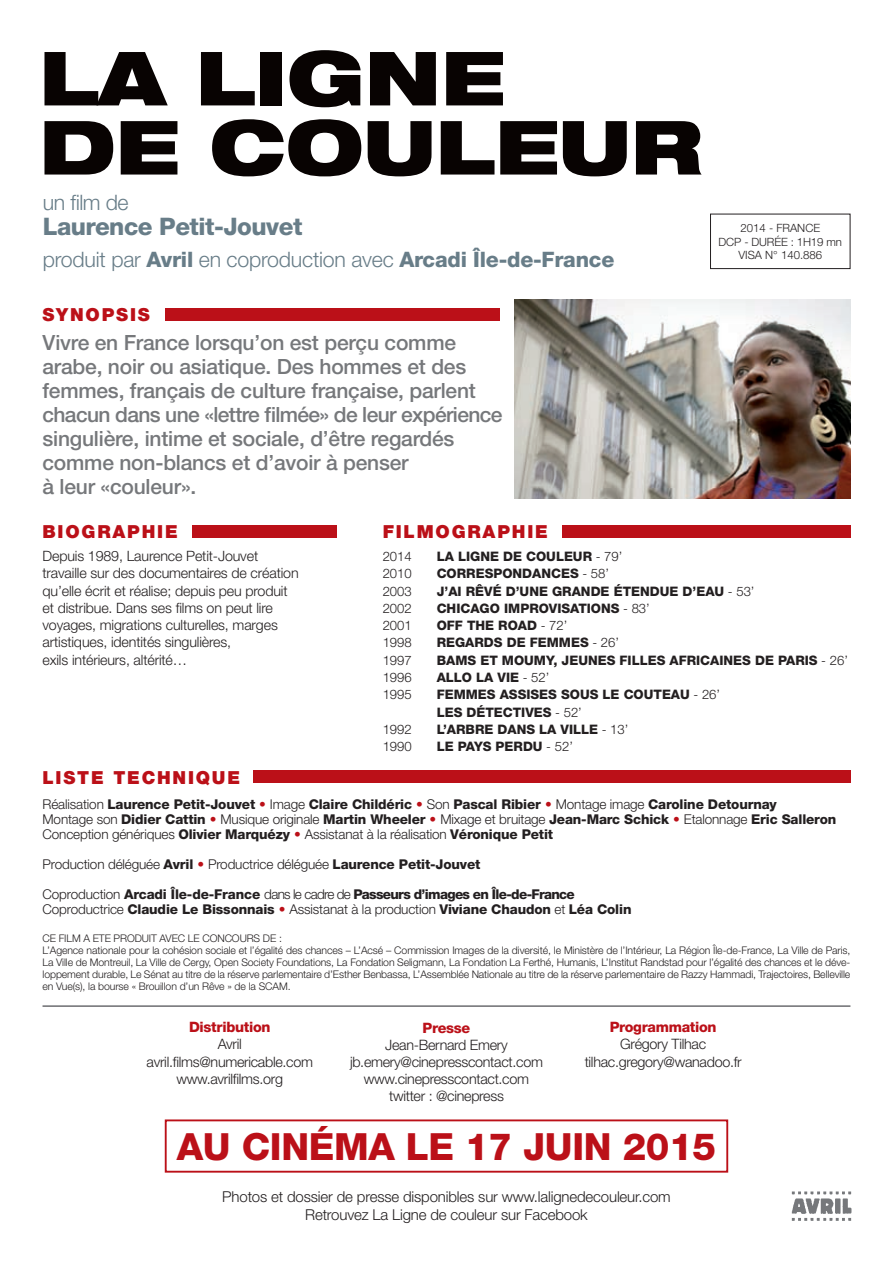
<style>
.page{position:relative;width:893px;height:1263px;background:#fff}
.page>*{position:absolute;margin:0;border:0;box-sizing:border-box;transform-origin:0 0}
.t1{font:900 expanded 74.85px/69.2px "Helvetica Neue";color:#080302}
.t2{font:800 37.5px "Helvetica Neue";letter-spacing:-.01em;color:#bb1018}
.t3{font:800 24.15px "Helvetica Neue";letter-spacing:-.02em;color:#687d88}
.t4{font:300 21.3px "Helvetica Neue";letter-spacing:-.01em;color:#687d88}
.t5{font:500 21px/24px "Helvetica Neue";letter-spacing:-.01em;color:#76787b}
.t6{font:900 18px "Helvetica Neue";letter-spacing:.1em;color:#bb1018}
.t7{font:300 15px/18px "Helvetica Neue";letter-spacing:-.01em;color:#231f20;text-align:center}
.t8{font:300 14.4px/17.2px "Helvetica Neue";letter-spacing:-.02em;color:#231f20;text-align:center}
.t9{font:800 14.4px "Helvetica Neue";letter-spacing:-.02em;color:#bb1018}
.t10{font:300 14.25px/17.2px "Helvetica Neue";letter-spacing:-.01em;color:#231f20}
.t11{font:800 13.5px/15px "Helvetica Neue";letter-spacing:-.01em;color:#231f20}
.t12{font:300 13.5px "Helvetica Neue";letter-spacing:-.01em;color:#231f20}
.t13{font:800 13.05px "Helvetica Neue";color:#231f20}
.t14{font:300 13.05px "Helvetica Neue";color:#231f20}
.t15{font:300 11.4px/13.6px "Helvetica Neue";color:#231f20;text-align:center}
.t16{font:300 10.5px/12px "Helvetica Neue";letter-spacing:-.01em;color:#231f20}
.s1{font-weight:800}
.s2{font-weight:300}
.s3{color:#bb1018}
.s4{font-weight:800;color:#bb1018}
</style>
<div class="page">
<div style="left:710px;top:214px;width:140px;height:55px;border:1px solid #231f20"></div>
<img style="left:791px;top:1191px;width:61px;height:30px">
<div style="left:165px;top:1119px;width:563px;height:53px;border:2px solid #bb1018"></div>
<hr style="left:43px;top:1005px;width:807px;height:2px;background:#6c6d70">
<div style="left:253px;top:770px;width:597px;height:13px;background:#bb1018"></div>
<div style="left:165px;top:308px;width:335px;height:13px;background:#bb1018"></div>
<div style="left:562px;top:525px;width:288px;height:13px;background:#bb1018"></div>
<div style="left:192px;top:525px;width:144px;height:13px;background:#bb1018"></div>
<img style="left:514px;top:300px;width:336px;height:199px">
<h1 class="t1" style="left:39px;top:41px;width:665px">LA LIGNE<br>DE COULEUR</h1>
<h3 class="t4" style="left:43px;top:189px;width:87px">un film de</h3>
<h3 class="t3" style="left:43px;top:212px;width:261px">Laurence Petit-Jouvet</h3>
<h3 class="t4" style="left:43px;top:246px;width:573px">produit par <span class="s1">Avril</span> en coproduction avec <span class="s1">Arcadi Île-de-France</span></h3>
<h3 class="t6" style="left:43px;top:304px;width:109px">SYNOPSIS</h3>
<p class="t5" style="left:43px;top:330px;width:461px">Vivre en France lorsqu’on est perçu comme arabe, noir ou asiatique. Des hommes et des femmes, français de culture française, parlent chacun dans une «lettre filmée» de leur expérience singulière, intime et sociale, d’être regardés comme non-blancs et d’avoir à penser<br>à leur «couleur».</p>
<p class="t15" style="left:719px;top:221px;width:125px">2014 - FRANCE<br>DCP - DURÉE : 1H19 mn<br>VISA N° 140.886</p>
<h3 class="t6" style="left:43px;top:521px;width:126px">BIOGRAPHIE</h3>
<p class="t10" style="left:43px;top:547px;width:258px">Depuis 1989, Laurence Petit-Jouvet travaille sur des documentaires de création qu’elle écrit et réalise; depuis peu produit et distribue. Dans ses films on peut lire voyages, migrations culturelles, marges artistiques, identités singulières,<br>exils intérieurs, altérité…</p>
<h3 class="t6" style="left:43px;top:766px;width:86px">LISTE TEC</h3>
<h3 class="t6" style="left:157px;top:766px;width:70px">HNIQUE</h3>
<h3 class="t6" style="left:383px;top:521px;width:155px">FILMOGRAPHIE</h3>
<p class="t14" style="left:383px;top:549px;width:31px">2014</p>
<p class="t13" style="left:437px;top:549px;width:31px">La ligne</p>
<p class="t13" style="left:503px;top:549px;width:34px">de couleur</p>
<p class="t14" style="left:596px;top:549px;width:28px">- 79’</p>
<p class="t14" style="left:383px;top:566px;width:31px">2010</p>
<p class="t13" style="left:437px;top:566px;width:21px">Correspondances</p>
<p class="t14" style="left:582px;top:566px;width:28px">- 58’</p>
<p class="t14" style="left:383px;top:583px;width:31px">2003</p>
<p class="t13" style="left:437px;top:583px;width:93px">J’ai rêvé d’une</p>
<p class="t13" style="left:552px;top:583px;width:11px">grande</p>
<p class="t13" style="left:614px;top:583px;width:28px">étendue</p>
<p class="t13" style="left:683px;top:583px;width:24px">d’eau</p>
<p class="t14" style="left:728px;top:583px;width:28px">- 53’</p>
<p class="t14" style="left:383px;top:600px;width:31px">2002</p>
<p class="t13" style="left:437px;top:600px;width:30px">Chicago</p>
<p class="t13" style="left:504px;top:600px;width:27px">impro</p>
<p class="t13" style="left:549px;top:600px;width:47px">visations</p>
<p class="t14" style="left:623px;top:600px;width:28px">- 83’</p>
<p class="t14" style="left:383px;top:618px;width:31px">2001</p>
<p class="t13" style="left:437px;top:618px;width:72px">Off the road</p>
<p class="t14" style="left:541px;top:618px;width:28px">- 72’</p>
<p class="t14" style="left:383px;top:635px;width:31px">1998</p>
<p class="t13" style="left:437px;top:635px;width:20px">Regards</p>
<p class="t13" style="left:507px;top:635px;width:114px">de femmes <span class="s2">- 26’</span></p>
<p class="t14" style="left:383px;top:652px;width:31px">1997</p>
<p class="t13" style="left:437px;top:652px;width:77px">Bams et Mou</p>
<p class="t13" style="left:534px;top:652px;width:38px">my, jeunes</p>
<p class="t13" style="left:620px;top:652px;width:17px">filles</p>
<p class="t13" style="left:669px;top:652px;width:27px">africaines</p>
<p class="t13" style="left:755px;top:652px;width:40px">de Paris</p>
<p class="t14" style="left:821px;top:652px;width:28px">- 26’</p>
<p class="t14" style="left:383px;top:669px;width:31px">1996</p>
<p class="t13" style="left:437px;top:669px;width:19px">Allo</p>
<p class="t13" style="left:476px;top:669px;width:75px">la vie <span class="s2">- 52’</span></p>
<p class="t14" style="left:383px;top:687px;width:31px">1995</p>
<p class="t13" style="left:437px;top:687px;width:73px">Femmes assises</p>
<p class="t13" style="left:561px;top:687px;width:11px">sous</p>
<p class="t13" style="left:603px;top:687px;width:32px">le cou</p>
<p class="t13" style="left:653px;top:687px;width:19px">teau</p>
<p class="t14" style="left:693px;top:687px;width:28px">- 26’</p>
<p class="t13" style="left:437px;top:704px;width:147px">Les détectives <span class="s2">- 52’</span></p>
<p class="t14" style="left:383px;top:721px;width:31px">1992</p>
<p class="t13" style="left:437px;top:721px;width:21px">L’arbre</p>
<p class="t13" style="left:498px;top:721px;width:11px">dans</p>
<p class="t13" style="left:539px;top:721px;width:38px">la ville</p>
<p class="t14" style="left:602px;top:721px;width:28px">- 13’</p>
<p class="t14" style="left:383px;top:738px;width:31px">1990</p>
<p class="t13" style="left:437px;top:739px;width:78px">Le Pays Perdu</p>
<p class="t14" style="left:546px;top:738px;width:28px">- 52’</p>
<p class="t11" style="left:43px;top:797px;width:795px"><span class="s2">Réalisation</span> Laurence Petit-Jouvet <span class="s3">•</span> <span class="s2">Image</span> Claire Childéric <span class="s3">•</span> <span class="s2">Son</span> Pascal Ribier <span class="s3">•</span> <span class="s2">Montage image</span> Caroline Detournay<br><span class="s2">Montage son</span> Didier Cattin <span class="s3">•</span> <span class="s2">Musique originale</span> Martin Wheeler <span class="s3">•</span> <span class="s2">Mixage et bruitage</span> Jean-Marc Schick <span class="s3">•</span> <span class="s2">Etalonnage</span> Eric Salleron<br><span class="s2">Conception génériques</span> Olivier Marquézy <span class="s3">•</span> <span class="s2">Assistanat à la réalisation</span> Véronique Petit</p>
<p class="t12" style="left:43px;top:856px;width:439px">Production déléguée <span class="s1">Avril</span> <span class="s4">•</span> Productrice déléguée <span class="s1">Laurence Petit-Jouvet</span></p>
<p class="t11" style="left:43px;top:887px;width:590px"><span class="s2">Coproduction</span> Arcadi Île-de-France <span class="s2">dans le cadre de</span> Passeurs d’images en Île-de-France<br><span class="s2">Coproductrice</span> Claudie Le Bissonnais <span class="s3">•</span> <span class="s2">Assistanat à la production</span> Viviane Chaudon <span class="s2">et</span> Léa Colin</p>
<p class="t16" style="left:43px;top:932px;width:809px">CE FILM A ETE PRODUIT AVEC LE CONCOURS DE :<br>L’Agence nationale pour la cohésion sociale et l’égalité des chances – L’Acsé – Commission Images de la diversité, le Ministère de l’Intérieur, La Région Île-de-France, La Ville de Paris, La Ville de Montreuil, La Ville de Cergy, Open Society Foundations, La Fondation Seligmann, La Fondation La Ferthé, Humanis, L’Institut Randstad pour l’égalité des chances et le déve&shy;loppement durable, Le Sénat au titre de la réserve parlementaire d’Esther Benbassa, L’Assemblée Nationale au titre de la réserve parlementaire de Razzy Hammadi, Trajectoires, Belleville en Vue(s), la bourse « Brouillon d’un Rêve » de la SCAM.</p>
<h3 class="t9" style="left:189px;top:1018px;width:83px">Distribution</h3>
<h3 class="t8" style="left:147px;top:1035px;width:168px">Avril avril.films@numericable.com www.avrilfilms.org</h3>
<h3 class="t9" style="left:423px;top:1019px;width:49px">Presse</h3>
<h3 class="t8" style="left:350px;top:1036px;width:194px">Jean-Bernard Emery jb.emery@cinepresscontact.com www.cinepresscontact.com twitter : @cinepress</h3>
<h3 class="t9" style="left:610px;top:1018px;width:108px">Programmation</h3>
<h3 class="t8" style="left:585px;top:1035px;width:158px">Grégory Tilhac tilhac.gregory@wanadoo.fr</h3>
<h2 class="t2" style="left:177px;top:1125px;width:541px">AU CINÉMA le 17 JUIN 2015</h2>
<h3 class="t7" style="left:222px;top:1187px;width:450px">Photos et dossier de presse disponibles sur www.lalignedecouleur.com<br>Retrouvez La Ligne de couleur sur Facebook</h3>
</div>
